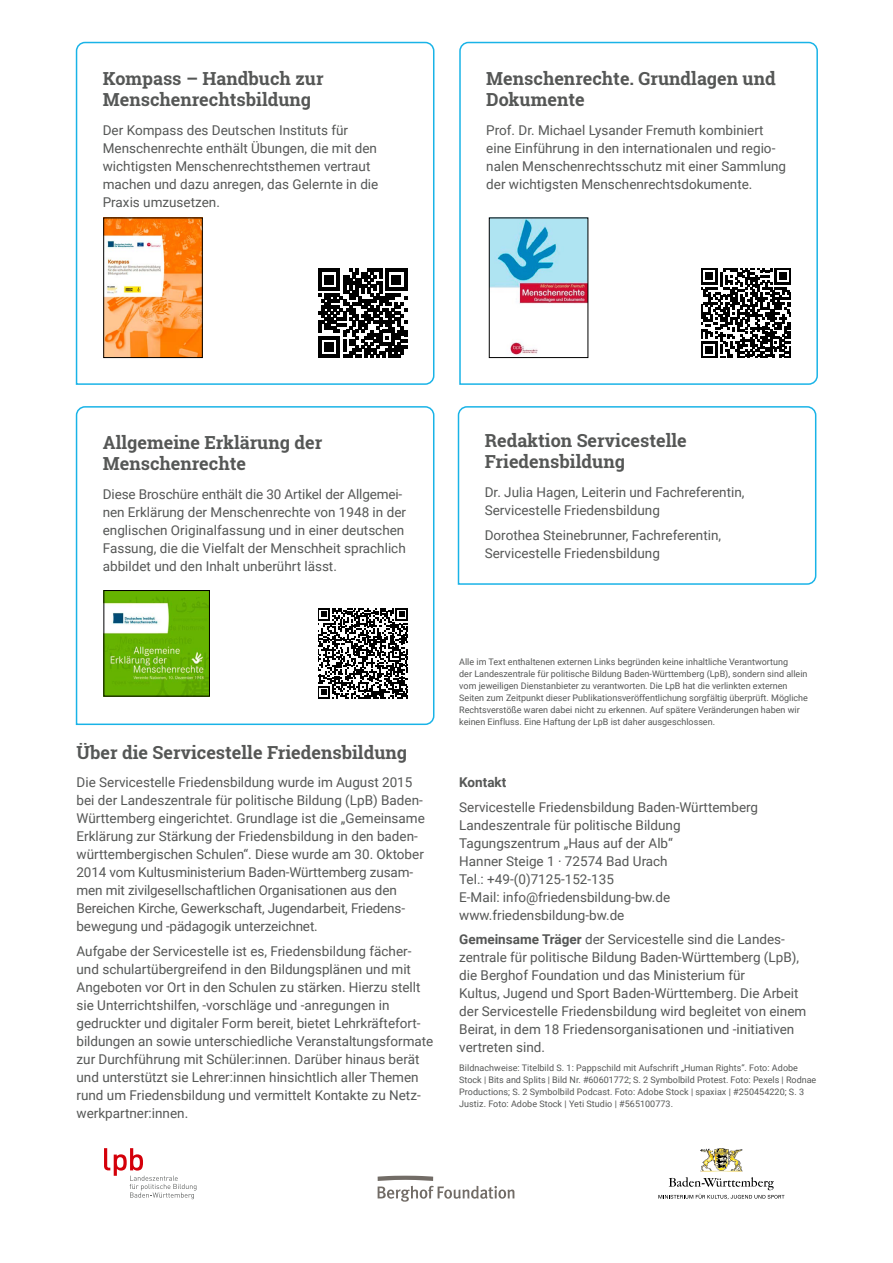
<style>
.page{position:relative;width:893px;height:1263px;background:#fff}
.page>*{position:absolute;margin:0;border:0;box-sizing:border-box;transform-origin:0 0}
.Zwischenüberschrift{font:700 18px/21px "Roboto Slab";color:#555756}
.Fließtext_Abstand__1{font:13.5px/18px "Roboto";color:#555756}
.Fließtext_Abstand__1-2{font:700 13.5px "Roboto";color:#555756}
.Fließtext_Abstand__1-3{font:9px/12px "Roboto";color:#555756}
.s1{font-weight:700}
</style>
<div class="page">
<svg style="left:75px;top:41px;width:360px;height:344px"></svg>
<img style="left:105px;top:220px;width:96px;height:136px">
<div style="left:103px;top:218px;width:100px;height:140px;border:1px solid #000"></div>
<svg style="left:319px;top:269px;width:88px;height:88px"></svg>
<svg style="left:459px;top:41px;width:359px;height:344px"></svg>
<img style="left:491px;top:220px;width:95px;height:136px">
<div style="left:489px;top:218px;width:99px;height:140px;border:1px solid #000"></div>
<svg style="left:702px;top:269px;width:89px;height:89px"></svg>
<svg style="left:75px;top:406px;width:360px;height:320px"></svg>
<img style="left:105px;top:592px;width:103px;height:102px">
<div style="left:103px;top:590px;width:107px;height:106px;border:1px solid #000"></div>
<svg style="left:318px;top:609px;width:89px;height:89px"></svg>
<svg style="left:457px;top:406px;width:360px;height:179px"></svg>
<svg style="left:104px;top:1148px;width:92px;height:51px"></svg>
<svg style="left:378px;top:1175px;width:136px;height:27px"></svg>
<img style="left:700px;top:1148px;width:43px;height:23px">
<svg style="left:658px;top:1177px;width:126px;height:22px"></svg>
<p class="Zwischenüberschrift" style="left:103px;top:67px;width:222px">Kompass – Handbuch zur<br>Menschenrechtsbildung</p>
<p class="Fließtext_Abstand__1" style="left:103px;top:120px;width:277px">Der Kompass des Deutschen Instituts für Menschenrechte enthält Übungen, die mit den wichtigsten Menschenrechtsthemen vertraut machen und dazu anregen, das Gelernte in die Praxis umzusetzen.</p>
<p class="Zwischenüberschrift" style="left:486px;top:67px;width:291px">Menschenrechte. Grundlagen und<br>Dokumente</p>
<p class="Fließtext_Abstand__1" style="left:486px;top:120px;width:301px">Prof. Dr. Michael Lysander Fremuth kombiniert eine Einführung in den internationalen und regio&shy;nalen Menschenrechtsschutz mit einer Sammlung der wichtigsten Menschenrechtsdokumente.</p>
<p class="Zwischenüberschrift" style="left:103px;top:432px;width:221px">Allgemeine Erklärung der<br>Menschenrechte</p>
<p class="Fließtext_Abstand__1" style="left:103px;top:485px;width:305px">Diese Broschüre enthält die 30 Artikel der Allgemei&shy;nen Erklärung der Menschenrechte von 1948 in der englischen Originalfassung und in einer deutschen Fassung, die die Vielfalt der Menschheit sprachlich abbildet und den Inhalt unberührt lässt.</p>
<p class="Zwischenüberschrift" style="left:485px;top:430px;width:203px">Redaktion Servicestelle<br>Friedensbildung</p>
<p class="Fließtext_Abstand__1" style="left:485px;top:483px;width:261px">Dr. Julia Hagen, Leiterin und Fachreferentin,<br>Servicestelle Friedensbildung</p>
<p class="Fließtext_Abstand__1" style="left:485px;top:525px;width:238px">Dorothea Steinebrunner, Fachreferentin,<br>Servicestelle Friedensbildung</p>
<p class="Zwischenüberschrift" style="left:77px;top:741px;width:332px">Über die Servicestelle Friedensbildung</p>
<p class="Fließtext_Abstand__1" style="left:77px;top:773px;width:350px">Die Servicestelle Friedensbildung wurde im August 2015 bei der Landeszentrale für politische Bildung (LpB) Baden-- Württemberg eingerichtet. Grundlage ist die „Gemeinsame Erklärung zur Stärkung der Friedensbildung in den baden-- württembergischen Schulen“. Diese wurde am 30. Oktober 2014 vom Kultusministerium Baden-Württemberg zusam&shy;men mit zivilgesellschaftlichen Organisationen aus den Bereichen Kirche, Gewerkschaft, Jugendarbeit, Friedens&shy;bewegung und -pädagogik unterzeichnet.</p>
<p class="Fließtext_Abstand__1" style="left:77px;top:941px;width:358px">Aufgabe der Servicestelle ist es, Friedensbildung fächer&shy;und schulartübergreifend in den Bildungsplänen und mit Angeboten vor Ort in den Schulen zu stärken. Hierzu stellt sie Unterrichtshilfen, -vorschläge und -anregungen in gedruckter und digitaler Form bereit, bietet Lehrkräftefort&shy;bildungen an sowie unterschiedliche Veranstaltungsformate zur Durchführung mit Schüler:innen. Darüber hinaus berät und unterstützt sie Lehrer:innen hinsichtlich aller Themen rund um Friedensbildung und vermittelt Kontakte zu Netz&shy;werkpartner:innen.</p>
<p class="Fließtext_Abstand__1-3" style="left:459px;top:655px;width:350px">Alle im Text enthaltenen externen Links begründen keine inhaltliche Verantwortung<br>der Landeszentrale für politische Bildung Baden-Württemberg (LpB), sondern sind allein vom jeweiligen Dienstanbieter zu verantworten. Die LpB hat die verlinkten externen Seiten zum Zeitpunkt dieser Publikationsveröffentlichung sorgfältig überprüft. Mögliche Rechtsverstöße waren dabei nicht zu erkennen. Auf spätere Veränderungen haben wir keinen Einfluss. Eine Haftung der LpB ist daher ausgeschlossen.</p>
<p class="Fließtext_Abstand__1-2" style="left:459px;top:773px;width:49px">Kontakt</p>
<p class="Fließtext_Abstand__1" style="left:459px;top:797px;width:300px">Servicestelle Friedensbildung Baden-Württemberg Landeszentrale für politische Bildung Tagungszentrum „Haus auf der Alb“<br>Hanner Steige 1 · 72574 Bad Urach<br>Tel.: +49-(0)7125-152-135<br>E-Mail: info@friedensbildung-bw.de www.friedensbildung-bw.de</p>
<p class="Fließtext_Abstand__1" style="left:459px;top:930px;width:349px"><span class="s1">Gemeinsame Träger</span> der Servicestelle sind die Landes&shy;zentrale für politische Bildung Baden-Württemberg (LpB), die Berghof Foundation und das Ministerium für<br>Kultus, Jugend und Sport Baden-Württemberg. Die Arbeit der Servicestelle Friedensbildung wird begleitet von einem Beirat, in dem 18 Friedensorganisationen und -initiativen vertreten sind.</p>
<p class="Fließtext_Abstand__1-3" style="left:459px;top:1061px;width:359px">Bildnachweise: Titelbild S. 1: Pappschild mit Aufschrift „Human Rights“. Foto: Adobe Stock | Bits and Splits | Bild Nr. #60601772; S. 2 Symbolbild Protest. Foto: Pexels | Rodnae Productions; S. 2 Symbolbild Podcast. Foto: Adobe Stock | spaxiax | #250454220; S. 3<br>Justiz. Foto: Adobe Stock | Yeti Studio | #565100773.</p>
</div>
